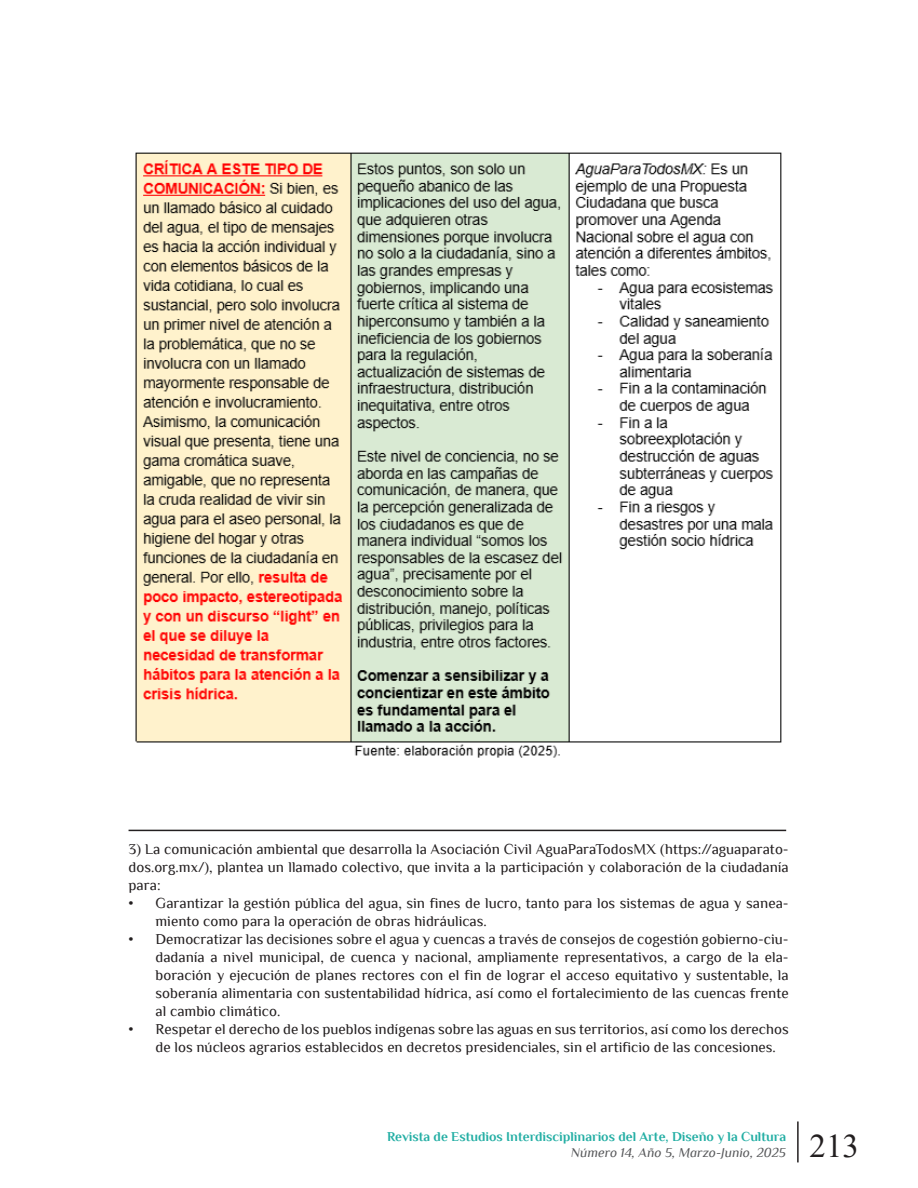
<style>
.page{position:relative;width:918px;height:1188px;background:#fff}
.page>*{position:absolute;margin:0;border:0;box-sizing:border-box;transform-origin:0 0}
.t1{font:33px "Times New Roman";color:#231f20}
.Citas_largas{font:15px/18px "Philosopher";color:#231f20;text-align:justify}
.t2{font:700 13.5px "Philosopher";color:#23aea4}
.t3{font:italic 13.5px "Philosopher";color:#57585a}
</style>
<div class="page">
<hr style="left:797px;top:1121px;width:2px;height:41px;background:#231f20">
<img style="left:135px;top:152px;width:647px;height:606px">
<hr style="left:129px;top:830px;width:657px;height:1px;background:#231f20">
<p class="Citas_largas" style="left:129px;top:840px;width:662px">3) La comunicación ambiental que desarrolla la Asociación Civil AguaParaTodosMX (https://aguaparato&shy;dos.org.mx/), plantea un llamado colectivo, que invita a la participación y colaboración de la ciudadanía para:</p>
<p class="Citas_largas" style="left:156px;top:894px;width:635px;text-indent:-27px">• Garantizar la gestión pública del agua, sin fines de lucro, tanto para los sistemas de agua y sanea&shy;miento como para la operación de obras hidráulicas.</p>
<p class="Citas_largas" style="left:156px;top:930px;width:635px;text-indent:-27px">• Democratizar las decisiones sobre el agua y cuencas a través de consejos de cogestión gobierno-ciu&shy;dadanía a nivel municipal, de cuenca y nacional, ampliamente representativos, a cargo de la ela&shy;boración y ejecución de planes rectores con el fin de lograr el acceso equitativo y sustentable, la soberanía alimentaria con sustentabilidad hídrica, así como el fortalecimiento de las cuencas frente al cambio climático.</p>
<p class="Citas_largas" style="left:156px;top:1020px;width:635px;text-indent:-27px">• Respetar el derecho de los pueblos indígenas sobre las aguas en sus territorios, así como los derechos de los núcleos agrarios establecidos en decretos presidenciales, sin el artificio de las concesiones.</p>
<p class="t2" style="left:387px;top:1129px;width:401px">Revista de Estudios Interdisciplinarios del Arte, Diseño y la Cultura</p>
<p class="t3" style="left:571px;top:1145px;width:217px">Número 14, Año 5, Marzo-Junio, 2025</p>
<h1 class="t1" style="left:810px;top:1123px;width:51px">213</h1>
</div>
